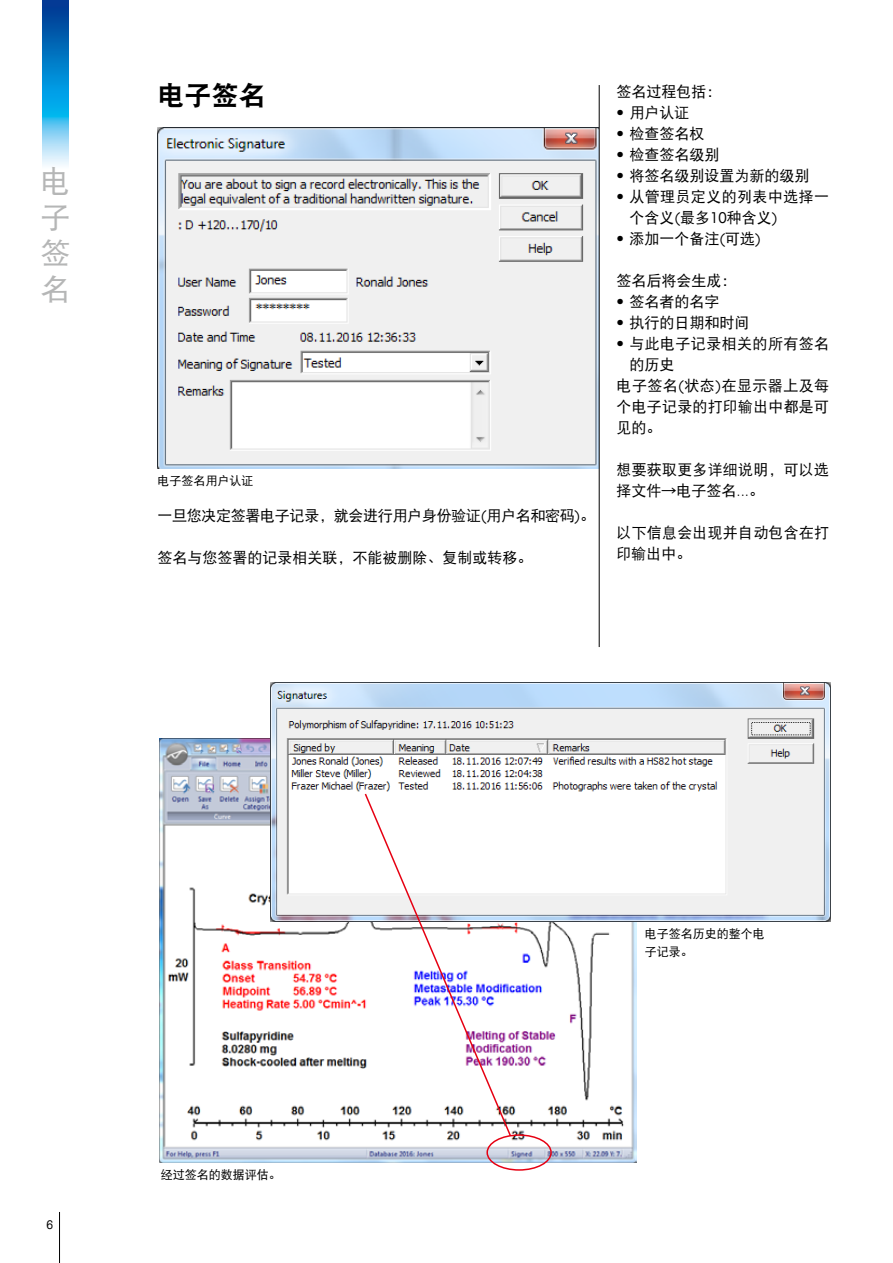
<style>
.page{position:relative;width:893px;height:1263px;background:#fff}
.page>*{position:absolute;margin:0;border:0;box-sizing:border-box;transform-origin:0 0}
.t1{font:30px/36px "DFP Hei W5";color:#b5b6b6;text-align:justify}
.t2{font:27px "DFP Hei W9";color:#000}
.t3{font:15px/21px "DFP Hei W5";color:#000}
.t4{font:15px/21px "DFP Hei W5";letter-spacing:.025em;color:#000}
.t5{font:15px "DFP Hei W5";letter-spacing:-.02em;color:#000}
.t6{font:15px "DFP Hei W5";letter-spacing:.03em;color:#000}
.t7{font:12px/18px "DFP Hei W5";color:#000}
.t8{font:condensed 12px "Avant Garde Com";color:#000}
.s1{font-family:"Avant Garde Com";font-stretch:condensed}
</style>
<div class="page">
<img style="left:43px;top:0;width:25px;height:166px">
<hr style="left:59px;top:1212px;width:1px;height:51px;background:#000">
<img style="left:157px;top:128px;width:442px;height:340px">
<img style="left:159px;top:738px;width:478px;height:424px">
<img style="left:270px;top:682px;width:560px;height:239px">
<div style="left:486px;top:1134px;width:66px;height:37px;border:2px solid #e60012;border-radius:50%"></div>
<svg style="left:363px;top:792px;width:149px;height:346px"></svg>
<hr style="left:599px;top:85px;width:1px;height:562px;background:#000">
<h1 class="t1" style="left:41px;top:163px;width:31px">电子签名</h1>
<h2 class="t2" style="left:157px;top:80px;width:109px">电子签名</h2>
<p class="t3" style="left:617px;top:80px;width:106px">签名过程包括：</p>
<p class="t3" style="left:617px;top:101px;width:74px"><span class="s1">•</span> 用户认证</p>
<p class="t3" style="left:617px;top:122px;width:89px"><span class="s1">•</span> 检查签名权</p>
<p class="t3" style="left:617px;top:143px;width:104px"><span class="s1">•</span> 检查签名级别</p>
<p class="t3" style="left:617px;top:164px;width:194px"><span class="s1">•</span> 将签名级别设置为新的级别</p>
<p class="t4" style="left:629px;top:185px;width:201px;text-indent:-13px"><span class="s1">•</span> 从管理员定义的列表中选择一个含义<span class="s1">(</span>最多<span class="s1">10</span>种含义<span class="s1">)</span></p>
<p class="t3" style="left:617px;top:227px;width:146px"><span class="s1">•</span> 添加一个备注<span class="s1">(</span>可选<span class="s1">)</span></p>
<p class="t3" style="left:617px;top:269px;width:121px">签名后将会生成：</p>
<p class="t3" style="left:617px;top:290px;width:104px"><span class="s1">•</span> 签名者的名字</p>
<p class="t3" style="left:617px;top:311px;width:134px"><span class="s1">•</span> 执行的日期和时间</p>
<p class="t4" style="left:617px;top:332px;width:214px"><span class="s1">•</span> 与此电子记录相关的所有签名</p>
<p class="t3" style="left:629px;top:353px;width:46px">的历史</p>
<p class="t6" style="left:617px;top:377px;width:214px">电子签名<span class="s1">(</span>状态<span class="s1">)</span>在显示器上及每</p>
<p class="t3" style="left:617px;top:395px;width:214px">个电子记录的打印输出中都是可</p>
<p class="t3" style="left:617px;top:416px;width:46px">见的。</p>
<p class="t3" style="left:617px;top:458px;width:214px">想要获取更多详细说明，可以选择文件→电子签名<span class="s1">...</span>。</p>
<p class="t3" style="left:617px;top:521px;width:214px">以下信息会出现并自动包含在打印输出中。</p>
<p class="t7" style="left:157px;top:472px;width:97px">电子签名用户认证</p>
<p class="t5" style="left:157px;top:508px;width:439px">一旦您决定签署电子记录，就会进行用户身份验证<span class="s1">(</span>用户名和密码<span class="s1">)</span>。</p>
<p class="t3" style="left:157px;top:547px;width:376px">签名与您签署的记录相关联，不能被删除、复制或转移。</p>
<p class="t8" style="left:47px;top:1217px;width:8px">6</p>
<p class="t7" style="left:161px;top:1165px;width:121px">经过签名的数据评估。</p>
<p class="t7" style="left:645px;top:925px;width:121px">电子签名历史的整个电子记录。</p>
</div>
